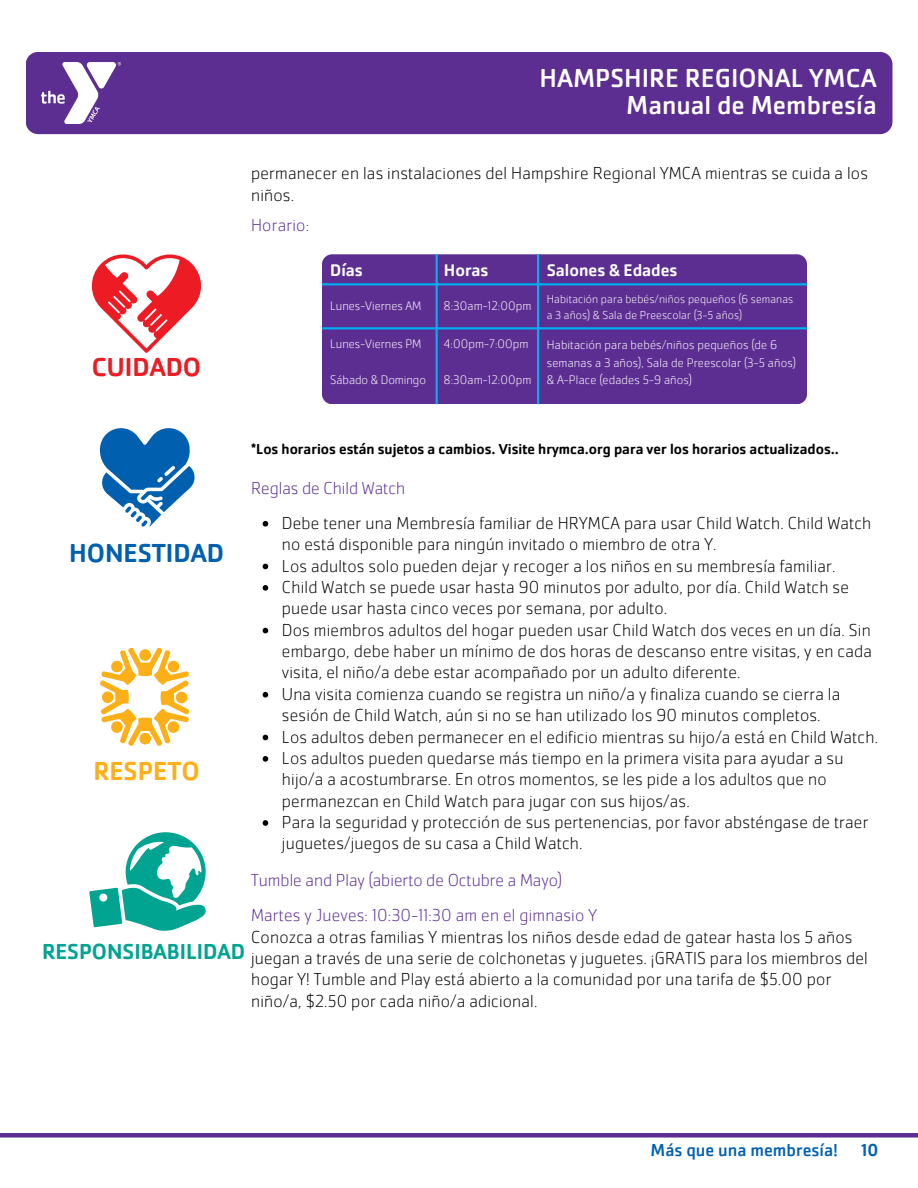
<style>
.page{position:relative;width:918px;height:1188px;background:#fff}
.page>*{position:absolute;margin:0;border:0;box-sizing:border-box;transform-origin:0 0}
.t1{font:27px/27px "Cachet Pro";color:#fff;text-align:right}
.t2{font:500 27px "Cachet Pro";color:#0060af}
.t3{font:500 27px "Cachet Pro";color:#ed1c24}
.t4{font:500 27px "Cachet Pro";color:#fcaf17}
.t5{font:500 22.5px "Cachet Pro";color:#01a490}
.t6{font:200 18px/21.3px "Cachet Pro";letter-spacing:.01em;color:#000}
.t7{font:200 18px "Cachet Pro";color:#5c2e91}
.t8{font:18px "Cachet Pro";color:#0060af}
.t9{font:500 18px "Cachet Pro";color:#0060af}
.t10{font:500 17.55px "Cachet Pro";color:#fff}
.t11{font:500 17.4px "Cachet Pro";color:#fff}
.t12{font:500 15px "Cachet Pro";color:#000}
.t13{font:200 12.75px/17.5px "Cachet Pro";letter-spacing:.01em;color:#fff}
.t14{font:200 12px/16px "Cachet Pro";letter-spacing:.01em;color:#fff}
.s1{color:#5c2e91}
</style>
<div class="page">
<div style="left:26px;top:52px;width:866px;height:82px;background:#5c2e91"></div>
<img style="left:42px;top:63px;width:78px;height:60px">
<div style="left:0;top:1133px;width:918px;height:5px;background:#5c2e91"></div>
<svg style="left:99px;top:428px;width:96px;height:99px"></svg>
<svg style="left:91px;top:254px;width:110px;height:99px"></svg>
<svg style="left:100px;top:647px;width:90px;height:99px"></svg>
<svg style="left:89px;top:832px;width:117px;height:99px"></svg>
<svg style="left:263px;top:521px;width:5px;height:6px"></svg>
<svg style="left:263px;top:564px;width:5px;height:5px"></svg>
<svg style="left:263px;top:585px;width:5px;height:6px"></svg>
<svg style="left:263px;top:628px;width:5px;height:5px"></svg>
<svg style="left:263px;top:692px;width:5px;height:6px"></svg>
<svg style="left:263px;top:735px;width:5px;height:5px"></svg>
<svg style="left:263px;top:756px;width:5px;height:6px"></svg>
<svg style="left:263px;top:820px;width:5px;height:6px"></svg>
<div style="left:322px;top:254px;width:485px;height:150px;background:#5c2e91"></div>
<hr style="left:322px;top:283px;width:485px;height:2px;background:#00aeef">
<hr style="left:537px;top:254px;width:2px;height:150px;background:#00aeef">
<hr style="left:322px;top:327px;width:485px;height:2px;background:#00aeef">
<hr style="left:436px;top:254px;width:2px;height:150px;background:#00aeef">
<h5 class="t1" style="left:539px;top:64px;width:339px">HAMPSHIRE REGIONAL YMCA<br>Manual de Membresía</h5>
<h1 class="t3" style="left:92px;top:350px;width:111px">CUIDADO</h1>
<p class="t2" style="left:69px;top:536px;width:156px">HONESTIDAD</p>
<h1 class="t4" style="left:93px;top:754px;width:108px">RESPETO</h1>
<p class="t6" style="left:251px;top:163px;width:618px">permanecer en las instalaciones del Hampshire Regional YMCA mientras se cuida a los niños.</p>
<h1 class="t7" style="left:251px;top:214px;width:59px">Horario:</h1>
<p class="t11" style="left:330px;top:259px;width:34px">Días</p>
<p class="t10" style="left:444px;top:259px;width:46px">Horas</p>
<p class="t13" style="left:330px;top:297px;width:93px">Lunes-Viernes AM</p>
<p class="t13" style="left:444px;top:297px;width:89px">8:30am-12:00pm</p>
<p class="t13" style="left:330px;top:335px;width:93px">Lunes-Viernes PM</p>
<p class="t13" style="left:444px;top:335px;width:86px">4:00pm-7:00pm</p>
<p class="t13" style="left:330px;top:371px;width:97px">Sábado &amp; Domingo</p>
<p class="t13" style="left:444px;top:371px;width:89px">8:30am-12:00pm</p>
<h6 class="t10" style="left:547px;top:259px;width:132px">Salones &amp; Edades</h6>
<h5 class="t14" style="left:547px;top:291px;width:248px">Habitación para bebés/niños pequeños (6 semanas a 3 años) &amp; Sala de Preescolar (3-5 años)</h5>
<p class="t13" style="left:547px;top:336px;width:251px">Habitación para bebés/niños pequeños (de 6 semanas a 3 años), Sala de Preescolar (3-5 años)</p>
<p class="t13" style="left:547px;top:371px;width:147px">&amp; A-Place (edades 5-9 años)</p>
<p class="t12" style="left:251px;top:440px;width:589px">*Los horarios están sujetos a cambios. Visite hrymca.org para ver los horarios actualizados..</p>
<h3 class="t7" style="left:251px;top:477px;width:156px">Reglas de Child Watch</h3>
<h4 class="t6" style="left:282px;top:512px;width:591px">Debe tener una Membresía familiar de HRYMCA para usar Child Watch. Child Watch no está disponible para ningún invitado o miembro de otra Y.</h4>
<h4 class="t6" style="left:282px;top:555px;width:555px">Los adultos solo pueden dejar y recoger a los niños en su membresía familiar.</h4>
<h4 class="t6" style="left:282px;top:576px;width:569px">Child Watch se puede usar hasta 90 minutos por adulto, por día. Child Watch se puede usar hasta cinco veces por semana, por adulto.</h4>
<p class="t6" style="left:282px;top:619px;width:592px;text-align:justify">Dos miembros adultos del hogar pueden usar Child Watch dos veces en un día. Sin embargo, debe haber un mínimo de dos horas de descanso entre visitas, y en cada visita, el niño/a debe estar acompañado por un adulto diferente.</p>
<p class="t6" style="left:282px;top:683px;width:560px">Una visita comienza cuando se registra un niño/a y finaliza cuando se cierra la sesión de Child Watch, aún si no se han utilizado los 90 minutos completos.</p>
<p class="t6" style="left:282px;top:726px;width:598px">Los adultos deben permanecer en el edificio mientras su hijo/a está en Child Watch.</p>
<p class="t6" style="left:282px;top:747px;width:563px">Los adultos pueden quedarse más tiempo en la primera visita para ayudar a su hijo/a a acostumbrarse. En otros momentos, se les pide a los adultos que no permanezcan en Child Watch para jugar con sus hijos/as.</p>
<p class="t6" style="left:282px;top:811px;width:588px">Para la seguridad y protección de sus pertenencias, por favor absténgase de traer juguetes/juegos de su casa a Child Watch.</p>
<p class="t7" style="left:251px;top:869px;width:313px">Tumble and Play (abierto de Octubre a Mayo)</p>
<p class="t6" style="left:251px;top:905px;width:618px"><span class="s1">Martes y Jueves: 10:30-11:30 am en el gimnasio Y<br></span>Conozca a otras familias Y mientras los niños desde edad de gatear hasta los 5 años juegan a través de una serie de colchonetas y juguetes. ¡GRATIS para los miembros del hogar Y! Tumble and Play está abierto a la comunidad por una tarifa de $5.00 por niño/a, $2.50 por cada niño/a adicional.</p>
<p class="t5" style="left:42px;top:937px;width:205px">RESPONSIBABILIDAD</p>
<h2 class="t8" style="left:651px;top:1139px;width:189px">Más que una membresía!</h2>
<h5 class="t9" style="left:862px;top:1139px;width:18px">10</h5>
</div>
